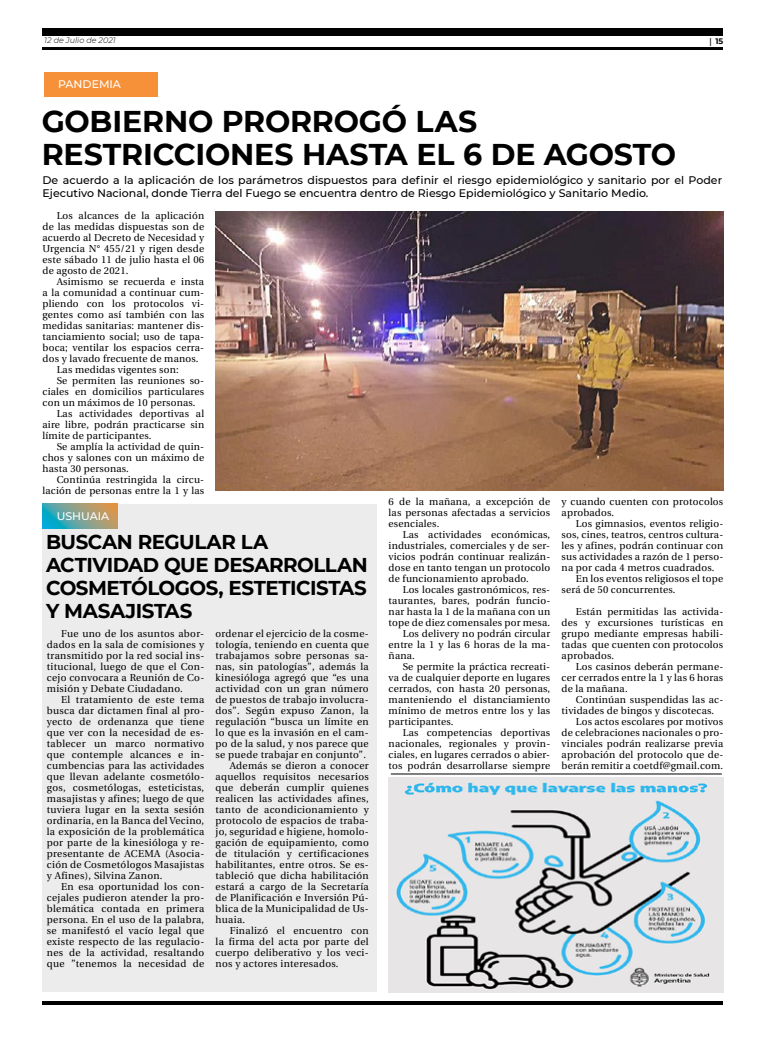
<style>
.page{position:relative;width:780px;height:1049px;background:#fff}
.page>*{position:absolute;margin:0;border:0;box-sizing:border-box;transform-origin:0 0}
.t1{font:700 30px/33px "Montserrat";letter-spacing:-.005em;color:#000}
.t2{font:700 20px/23px "Montserrat";letter-spacing:-.025em;color:#000}
.t3{font:500 11px/13px "Montserrat";color:#000}
.t4{font:500 11px "Montserrat";color:#fff}
.t5{font:10px/11px "Utopia";letter-spacing:.02em;color:#000;text-align:justify}
.t6{font:italic 300 8px "Montserrat";color:#000}
.t7{font:700 8px "Montserrat";color:#000}
.s1{font-family:"Utopia"}
</style>
<div class="page">
<hr style="left:43px;top:48px;width:680px;height:2px;background:#000">
<div style="left:43px;top:28px;width:680px;height:7px;background:#000"></div>
<hr style="left:43px;top:1001px;width:680px;height:4px;background:#000">
<div style="left:43px;top:504px;width:334px;height:487px;background:#ececed"></div>
<div style="left:44px;top:72px;width:113px;height:24px;background:#f79139"></div>
<img style="left:215px;top:211px;width:508px;height:279px">
<svg style="left:43px;top:504px;width:75px;height:24px;background:#7ba18f"></svg>
<hr style="left:391px;top:773px;width:330px;height:1px;background:#000">
<img style="left:388px;top:777px;width:335px;height:215px">
<p class="t6" style="left:44px;top:35px;width:73px">12 de Julio de 2021</p>
<p class="t7" style="left:709px;top:35px;width:15px"><span class="s1">|</span> 15</p>
<p class="t4" style="left:58px;top:76px;width:64px">PANDEMIA</p>
<h1 class="t1" style="left:42px;top:104px;width:636px">GOBIERNO PRORROGÓ LAS<br>RESTRICCIONES HASTA EL 6 DE AGOSTO</h1>
<p class="t3" style="left:43px;top:173px;width:681px">De acuerdo a la aplicación de los parámetros dispuestos para definir el riesgo epidemiológico y sanitario por el Poder<br>Ejecutivo Nacional, donde Tierra del Fuego se encuentra dentro de Riesgo Epidemiológico y Sanitario Medio.</p>
<p class="t5" style="left:43px;top:210px;width:163px;text-indent:14px">Los alcances de la aplicación de las medidas dispuestas son de acuerdo al Decreto de Necesidad y Urgencia N° 455/21 y rigen desde este sábado 11 de julio hasta el 06 de agosto de 2021.</p>
<p class="t5" style="left:57px;top:276px;width:149px">Asimismo se recuerda e insta</p>
<p class="t5" style="left:43px;top:287px;width:163px">a la comunidad a continuar cum-</p>
<p class="t5" style="left:43px;top:298px;width:163px">pliendo con los protocolos vi-</p>
<p class="t5" style="left:43px;top:309px;width:163px">gentes como así también con las</p>
<p class="t5" style="left:43px;top:320px;width:163px">medidas sanitarias: mantener dis-</p>
<p class="t5" style="left:43px;top:331px;width:163px">tanciamiento social; uso de tapa-</p>
<p class="t5" style="left:43px;top:342px;width:163px">boca; ventilar los espacios cerra-</p>
<p class="t5" style="left:43px;top:353px;width:157px">dos y lavado frecuente de manos.</p>
<p class="t5" style="left:57px;top:364px;width:124px">Las medidas vigentes son:</p>
<p class="t5" style="left:57px;top:375px;width:149px">Se permiten las reuniones so-</p>
<p class="t5" style="left:43px;top:386px;width:163px">ciales en domicilios particulares</p>
<p class="t5" style="left:43px;top:397px;width:154px">con un máximos de 10 personas.</p>
<p class="t5" style="left:57px;top:408px;width:149px">Las actividades deportivas al</p>
<p class="t5" style="left:43px;top:419px;width:163px">aire libre, podrán practicarse sin</p>
<p class="t5" style="left:43px;top:430px;width:111px">límite de participantes.</p>
<p class="t5" style="left:57px;top:441px;width:149px">Se amplía la actividad de quin-</p>
<p class="t5" style="left:43px;top:452px;width:163px">chos y salones con un máximo de</p>
<p class="t5" style="left:43px;top:463px;width:88px">hasta 30 personas.</p>
<p class="t5" style="left:57px;top:474px;width:149px">Continúa restringida la circu-</p>
<p class="t5" style="left:43px;top:485px;width:163px">lación de personas entre la 1 y las</p>
<p class="t4" style="left:57px;top:509px;width:54px">USHUAIA</p>
<h2 class="t2" style="left:46px;top:529px;width:323px">BUSCAN REGULAR LA<br>ACTIVIDAD QUE DESARROLLAN<br>COSMETÓLOGOS, ESTETICISTAS<br>Y MASAJISTAS</h2>
<p class="t5" style="left:47px;top:628px;width:159px;text-indent:14px">Fue uno de los asuntos abor&shy;dados en la sala de comisiones y transmitido por la red social ins&shy;titucional, luego de que el Con&shy;cejo convocara a Reunión de Co&shy;misión y Debate Ciudadano.</p>
<p class="t5" style="left:47px;top:694px;width:159px;text-indent:14px">El tratamiento de este tema busca dar dictamen final al pro&shy;yecto de ordenanza que tiene que ver con la necesidad de es&shy;tablecer un marco normativo que contemple alcances e in&shy;cumbencias para las actividades que llevan adelante cosmetólo&shy;gos, cosmetólogas, esteticistas, masajistas y afines; luego de que tuviera lugar en la sexta sesión ordinaria, en la Banca del Vecino, la exposición de la problemática por parte de la kinesióloga y re&shy;presentante de ACEMA (Asocia&shy;ción de Cosmetólogos Masajistas y Afines), Silvina Zanon.</p>
<p class="t5" style="left:47px;top:881px;width:159px;text-indent:14px">En esa oportunidad los con&shy;cejales pudieron atender la pro&shy;blemática contada en primera persona. En el uso de la palabra, se manifestó el vacío legal que existe respecto de las regulacio&shy;nes de la actividad, resaltando que ”tenemos la necesidad de</p>
<p class="t5" style="left:215px;top:628px;width:155px">ordenar el ejercicio de la cosme-</p>
<p class="t5" style="left:215px;top:639px;width:155px">tología, teniendo en cuenta que</p>
<p class="t5" style="left:215px;top:650px;width:155px">trabajamos sobre personas sa-</p>
<p class="t5" style="left:215px;top:661px;width:155px">nas, sin patologías”, además la</p>
<p class="t5" style="left:215px;top:672px;width:155px">kinesióloga agregó que “es una</p>
<p class="t5" style="left:215px;top:683px;width:155px">actividad con un gran número</p>
<p class="t5" style="left:215px;top:694px;width:155px">de puestos de trabajo involucra-</p>
<p class="t5" style="left:215px;top:705px;width:155px">dos”. Según expuso Zanon, la</p>
<p class="t5" style="left:215px;top:716px;width:155px">regulación “busca un límite en</p>
<p class="t5" style="left:215px;top:727px;width:155px">lo que es la invasión en el cam-</p>
<p class="t5" style="left:215px;top:738px;width:155px">po de la salud, y nos parece que</p>
<p class="t5" style="left:215px;top:749px;width:152px">se puede trabajar en conjunto”.</p>
<p class="t5" style="left:230px;top:760px;width:140px">Además se dieron a conocer</p>
<p class="t5" style="left:215px;top:771px;width:155px">aquellos requisitos necesarios</p>
<p class="t5" style="left:215px;top:782px;width:155px">que deberán cumplir quienes</p>
<p class="t5" style="left:215px;top:793px;width:155px">realicen las actividades afines,</p>
<p class="t5" style="left:215px;top:804px;width:155px">tanto de acondicionamiento y</p>
<p class="t5" style="left:215px;top:815px;width:155px">protocolo de espacios de traba-</p>
<p class="t5" style="left:215px;top:826px;width:155px">jo, seguridad e higiene, homolo-</p>
<p class="t5" style="left:215px;top:837px;width:155px">gación de equipamiento, como</p>
<p class="t5" style="left:215px;top:848px;width:155px">de titulación y certificaciones</p>
<p class="t5" style="left:215px;top:859px;width:155px">habilitantes, entre otros. Se es-</p>
<p class="t5" style="left:215px;top:870px;width:155px">tableció que dicha habilitación</p>
<p class="t5" style="left:215px;top:881px;width:155px">estará a cargo de la Secretaría</p>
<p class="t5" style="left:215px;top:892px;width:155px">de Planificación e Inversión Pú-</p>
<p class="t5" style="left:215px;top:903px;width:155px">blica de la Municipalidad de Us-</p>
<p class="t5" style="left:215px;top:914px;width:31px">huaia.</p>
<p class="t5" style="left:230px;top:925px;width:140px">Finalizó el encuentro con</p>
<p class="t5" style="left:215px;top:936px;width:155px">la firma del acta por parte del</p>
<p class="t5" style="left:215px;top:947px;width:155px">cuerpo deliberativo y los veci-</p>
<p class="t5" style="left:215px;top:958px;width:124px">nos y actores interesados.</p>
<p class="t5" style="left:388px;top:496px;width:163px">6 de la mañana, a excepción de las personas afectadas a servicios esenciales.</p>
<p class="t5" style="left:388px;top:529px;width:163px;text-indent:14px">Las actividades económicas, industriales, comerciales y de ser&shy;vicios podrán continuar realizán&shy;dose en tanto tengan un protocolo de funcionamiento aprobado.</p>
<p class="t5" style="left:403px;top:584px;width:149px">Los locales gastronómicos, res-</p>
<p class="t5" style="left:388px;top:595px;width:163px">taurantes, bares, podrán funcio-</p>
<p class="t5" style="left:388px;top:606px;width:163px">nar hasta la 1 de la mañana con un</p>
<p class="t5" style="left:388px;top:617px;width:163px">tope de diez comensales por mesa.</p>
<p class="t5" style="left:403px;top:628px;width:149px">Los delivery no podrán circular</p>
<p class="t5" style="left:388px;top:639px;width:163px">entre la 1 y las 6 horas de la ma-</p>
<p class="t5" style="left:388px;top:650px;width:28px">ñana.</p>
<p class="t5" style="left:403px;top:661px;width:149px">Se permite la práctica recreati-</p>
<p class="t5" style="left:388px;top:672px;width:163px">va de cualquier deporte en lugares</p>
<p class="t5" style="left:388px;top:683px;width:163px">cerrados, con hasta 20 personas,</p>
<p class="t5" style="left:388px;top:694px;width:163px">manteniendo el distanciamiento</p>
<p class="t5" style="left:388px;top:705px;width:163px">mínimo de metros entre los y las</p>
<p class="t5" style="left:388px;top:716px;width:66px">participantes.</p>
<p class="t5" style="left:403px;top:727px;width:149px">Las competencias deportivas</p>
<p class="t5" style="left:388px;top:738px;width:163px">nacionales, regionales y provin-</p>
<p class="t5" style="left:388px;top:749px;width:163px">ciales, en lugares cerrados o abier-</p>
<p class="t5" style="left:388px;top:760px;width:163px">tos podrán desarrollarse siempre</p>
<p class="t5" style="left:561px;top:496px;width:163px">y cuando cuenten con protocolos aprobados.</p>
<p class="t5" style="left:575px;top:518px;width:149px">Los gimnasios, eventos religio-</p>
<p class="t5" style="left:561px;top:529px;width:163px">sos, cines, teatros, centros cultura-</p>
<p class="t5" style="left:561px;top:540px;width:163px">les y afines, podrán continuar con</p>
<p class="t5" style="left:561px;top:551px;width:163px">sus actividades a razón de 1 perso-</p>
<p class="t5" style="left:561px;top:562px;width:154px">na por cada 4 metros cuadrados.</p>
<p class="t5" style="left:575px;top:573px;width:149px">En los eventos religiosos el tope</p>
<p class="t5" style="left:561px;top:584px;width:115px">será de 50 concurrentes.</p>
<p class="t5" style="left:561px;top:606px;width:163px;text-indent:14px">Están permitidas las activida&shy;des y excursiones turísticas en grupo mediante empresas habili&shy;tadas que cuenten con protocolos aprobados.</p>
<p class="t5" style="left:561px;top:661px;width:163px;text-indent:14px">Los casinos deberán permane&shy;cer cerrados entre la 1 y las 6 horas de la mañana.</p>
<p class="t5" style="left:575px;top:694px;width:149px">Continúan suspendidas las ac-</p>
<p class="t5" style="left:561px;top:705px;width:154px">tividades de bingos y discotecas.</p>
<p class="t5" style="left:575px;top:716px;width:149px">Los actos escolares por motivos</p>
<p class="t5" style="left:561px;top:727px;width:163px">de celebraciones nacionales o pro-</p>
<p class="t5" style="left:561px;top:738px;width:163px">vinciales podrán realizarse previa</p>
<p class="t5" style="left:561px;top:749px;width:163px">aprobación del protocolo que de-</p>
<p class="t5" style="left:561px;top:760px;width:163px">berán remitir a coetdf@gmail.com.</p>
</div>
